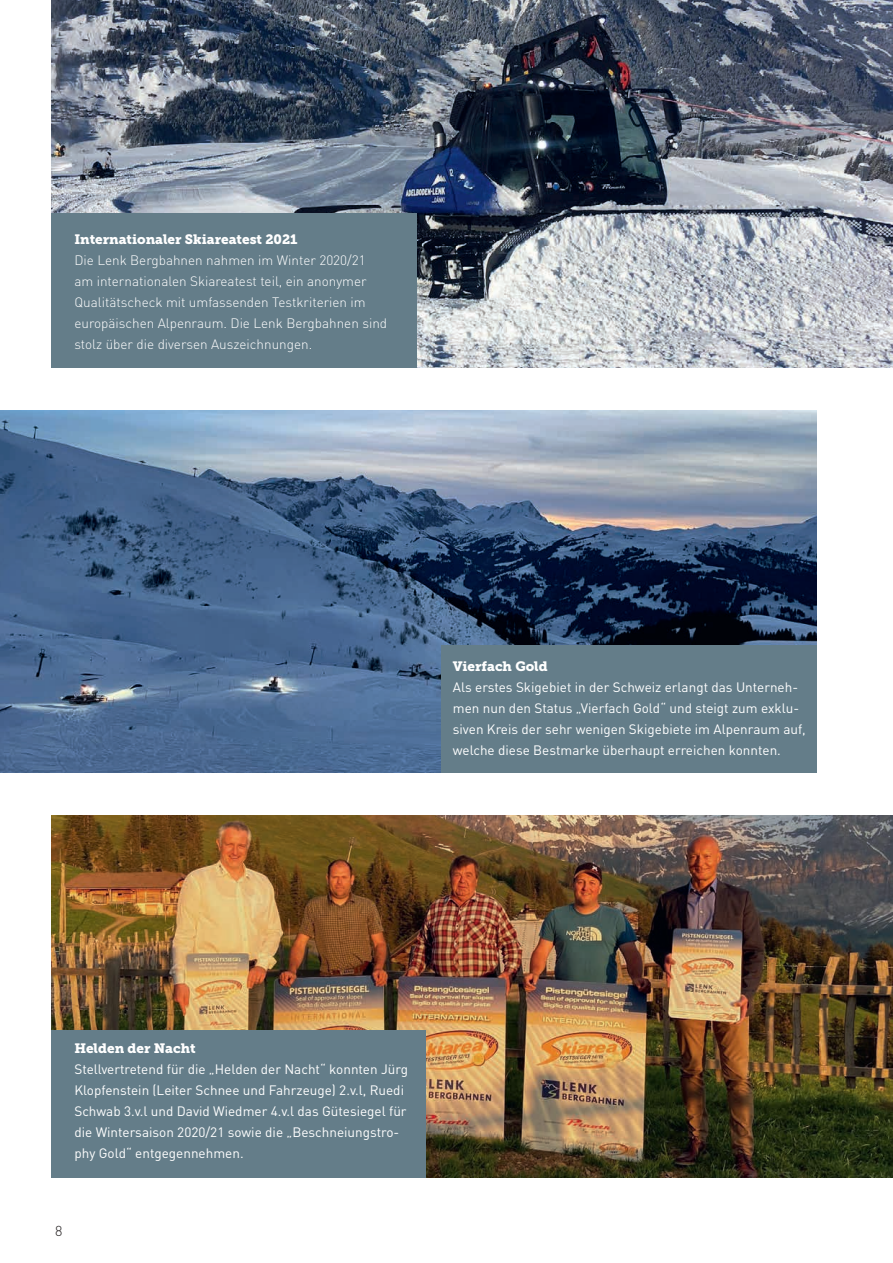
<style>
.page{position:relative;width:893px;height:1263px;background:#fff}
.page>*{position:absolute;margin:0;border:0;box-sizing:border-box;transform-origin:0 0}
.t1{font:300 14.25px "DIN Pro";color:#231f20}
.t2{font:13.5px/21px "DIN";color:#fff}
.t3{font:300 13.5px/21px "DIN";color:#fff}
.t4{font:13.5px "Museo Slab 900";color:#fff}
</style>
<div class="page">
<img style="left:51px;top:816px;width:842px;height:362px">
<div style="left:51px;top:1030px;width:374px;height:148px;background:#647d89"></div>
<img style="left:51px;top:0;width:842px;height:368px">
<img style="left:0;top:410px;width:816px;height:363px">
<div style="left:441px;top:645px;width:375px;height:128px;background:#647d89"></div>
<div style="left:51px;top:214px;width:366px;height:154px;background:#647d89"></div>
<p class="t4" style="left:74px;top:231px;width:225px">Internationaler Skiareatest 2021</p>
<p class="t3" style="left:74px;top:250px;width:314px">Die Lenk Bergbahnen nahmen im Winter 2020/21 am internationalen Skiareatest teil, ein anonymer Qualitätscheck mit umfassenden Testkriterien im europäischen Alpenraum. Die Lenk Bergbahnen sind stolz über die diversen Auszeichnungen.</p>
<p class="t4" style="left:453px;top:658px;width:96px">Vierfach Gold</p>
<p class="t2" style="left:453px;top:676px;width:354px">Als erstes Skigebiet in der Schweiz erlangt das Unterneh&shy;men nun den Status „Vierfach Gold“ und steigt zum exklu&shy;siven Kreis der sehr wenigen Skigebiete im Alpenraum auf, welche diese Bestmarke überhaupt erreichen konnten.</p>
<p class="t4" style="left:74px;top:1040px;width:123px">Helden der Nacht</p>
<p class="t2" style="left:74px;top:1058px;width:335px">Stellvertretend für die „Helden der Nacht“ konnten Jürg Klopfenstein (Leiter Schnee und Fahrzeuge) 2.v.l, Ruedi Schwab 3.v.l und David Wiedmer 4.v.l das Gütesiegel für die Wintersaison 2020/21 sowie die „Beschneiungstro&shy;phy Gold“ entgegennehmen.</p>
<p class="t1" style="left:55px;top:1221px;width:9px">8</p>
</div>
